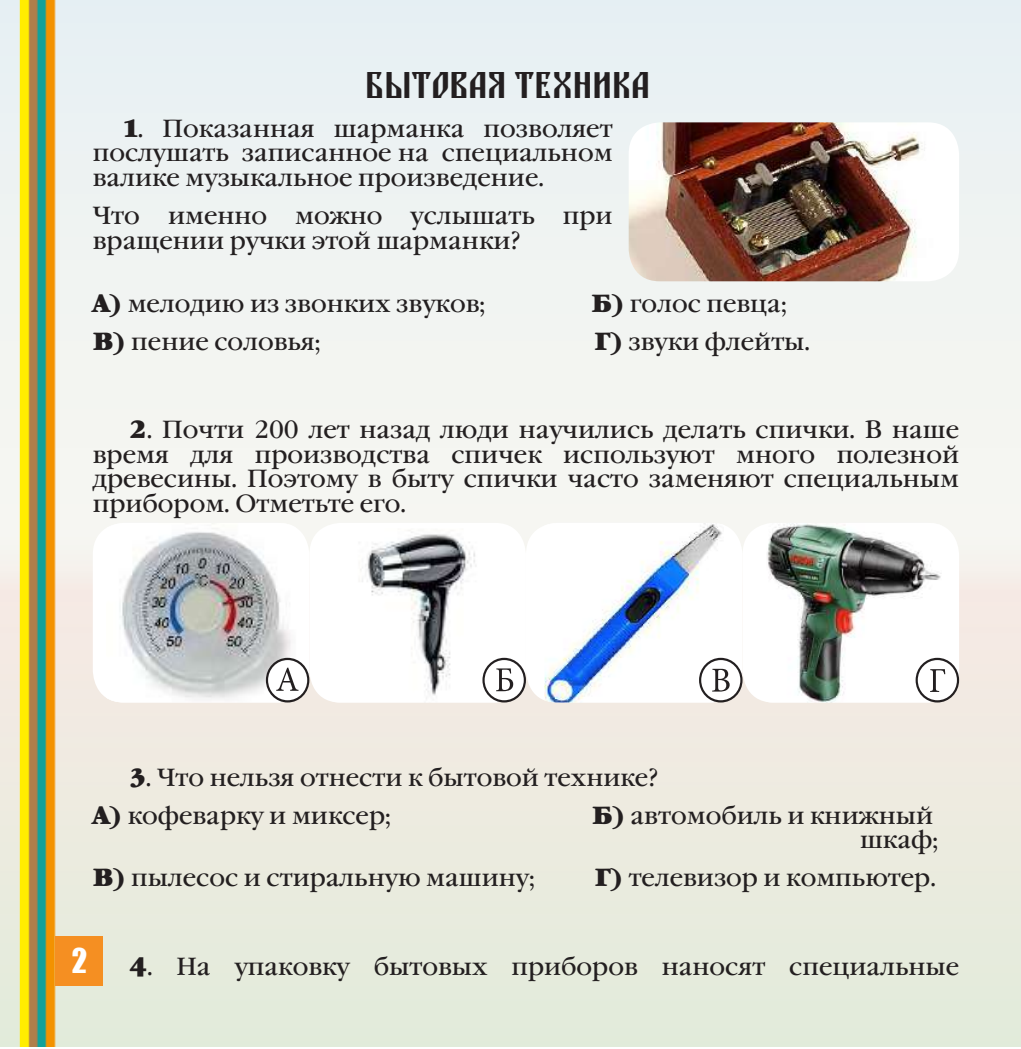
<style>
.page{position:relative;width:1021px;height:1049px;background:#fff}
.page>*{position:absolute;margin:0;border:0;box-sizing:border-box;transform-origin:0 0}
.t1{font:31.5px "BLAGOVEST";color:#231f20}
.t2{font:31.5px "Impact";color:#fff}
.t3{font:24.75px/24.8px "Garamond Book C";color:#231f20;text-align:justify}
.s1{font-weight:700}
</style>
<div class="page">
<img style="left:0;top:0;width:1020px;height:1047px">
<div style="left:93px;top:523px;width:216px;height:179px;background:#fff;border-radius:31px"></div>
<img style="left:106px;top:523px;width:190px;height:179px">
<div style="left:309px;top:523px;width:217px;height:179px;background:#fff;border-radius:31px"></div>
<img style="left:332px;top:530px;width:171px;height:172px">
<div style="left:526px;top:523px;width:216px;height:179px;background:#fff;border-radius:31px"></div>
<img style="left:544px;top:523px;width:180px;height:179px">
<div style="left:742px;top:523px;width:217px;height:179px;background:#fff;border-radius:31px"></div>
<img style="left:766px;top:523px;width:175px;height:179px">
<img style="left:628px;top:122px;width:331px;height:159px">
<div style="left:267px;top:659px;width:41px;height:42px;background:#fff;border-radius:50%"></div>
<div style="left:266px;top:658px;width:43px;height:44px;border:2px solid #231f20;border-radius:50%"></div>
<svg style="left:276px;top:667px;width:22px;height:24px"></svg>
<svg style="left:483px;top:659px;width:42px;height:42px"></svg>
<div style="left:482px;top:658px;width:44px;height:44px;border:2px solid #231f20;border-radius:50%"></div>
<svg style="left:496px;top:668px;width:17px;height:23px"></svg>
<div style="left:700px;top:659px;width:41px;height:42px;background:#fff;border-radius:50%"></div>
<div style="left:699px;top:658px;width:43px;height:44px;border:2px solid #231f20;border-radius:50%"></div>
<svg style="left:712px;top:669px;width:17px;height:22px"></svg>
<div style="left:916px;top:659px;width:42px;height:42px;background:#fff;border-radius:50%"></div>
<div style="left:915px;top:658px;width:44px;height:44px;border:2px solid #231f20;border-radius:50%"></div>
<svg style="left:930px;top:669px;width:15px;height:23px"></svg>
<div style="left:56px;top:936px;width:47px;height:49px;background:#f58f22"></div>
<p class="t1" style="left:365px;top:64px;width:286px">Бытовая техника</p>
<p class="t3" style="left:93px;top:117px;width:521px;text-indent:31px"><span class="s1">1</span>. Показанная шарманка позволяет послушать записанное на специальном валике музыкальное произведение.</p>
<p class="t3" style="left:93px;top:204px;width:521px">Что именно можно услышать при вращении ручки этой шарманки?</p>
<p class="t3" style="left:93px;top:291px;width:394px"><span class="s1">А)</span> мелодию из звонких звуков;</p>
<p class="t3" style="left:591px;top:291px;width:197px"><span class="s1">Б)</span> голос певца;</p>
<p class="t3" style="left:93px;top:330px;width:229px"><span class="s1">В)</span> пение соловья;</p>
<p class="t3" style="left:594px;top:330px;width:217px"><span class="s1">Г)</span> звуки флейты.</p>
<p class="t3" style="left:93px;top:418px;width:867px;text-indent:37px"><span class="s1">2</span>. Почти 200 лет назад люди научились делать спички. В наше время для производства спичек используют много полезной древесины. Поэтому в быту спички часто заменяют специальным прибором. Отметьте его.</p>
<p class="t3" style="left:93px;top:759px;width:567px;line-height:38px;text-indent:37px"><span class="s1">3</span>. Что нельзя отнести к бытовой технике?<br><span class="s1">А)</span> кофеварку и миксер;</p>
<p class="t3" style="left:592px;top:803px;width:347px;text-align:right"><span class="s1">Б)</span> автомобиль и книжный шкаф;</p>
<p class="t3" style="left:93px;top:866px;width:443px"><span class="s1">В)</span> пылесос и стиральную машину;</p>
<p class="t3" style="left:595px;top:866px;width:342px"><span class="s1">Г)</span> телевизор и компьютер.</p>
<p class="t2" style="left:72px;top:936px;width:17px">2</p>
<p class="t3" style="left:130px;top:954px;width:830px"><span class="s1">4</span>. На упаковку бытовых приборов наносят специальные</p>
</div>
